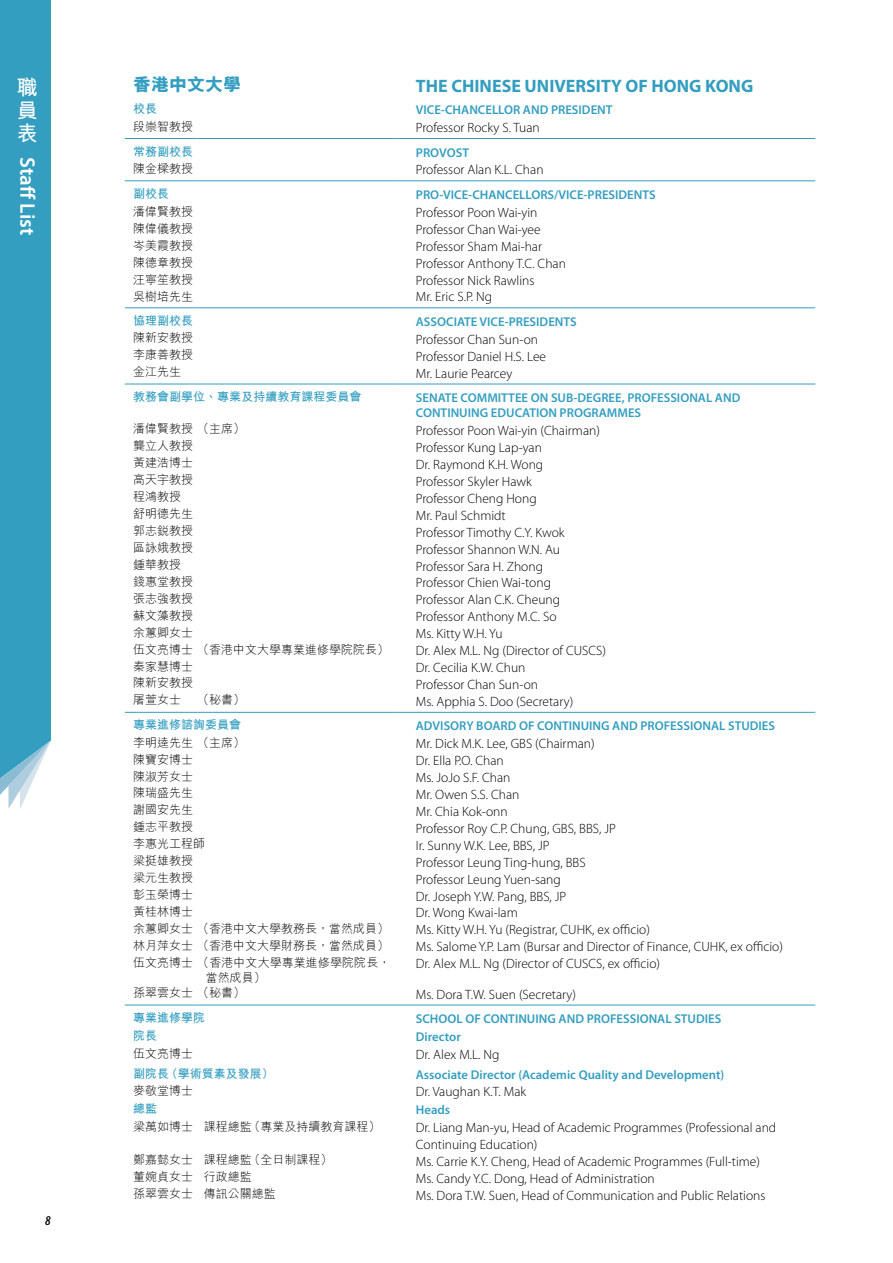
<style>
.page{position:relative;width:893px;height:1263px;background:#fff}
.page>*{position:absolute;margin:0;border:0;box-sizing:border-box;transform-origin:0 0}
.t1{font:600 21px "Myriad Pro";color:#fff}
.t2{font:700 21px/23.4px "M Hei HK";color:#fff;text-align:justify}
.t3{font:700 18px "Myriad Pro";color:#349ec0}
.t4{font:800 18px "M Hei HK";color:#349ec0}
.t5{font:300 13.5px/16.5px "Myriad Pro";color:#000}
.t6{font:italic 600 condensed 13.5px "Myriad Pro";color:#000}
.t7{font:600 12.75px/15px "Myriad Pro";color:#349ec0}
.t8{font:300 12px/15px "M Hei HK";color:#000}
.t9{font:700 12px "M Hei HK";color:#349ec0}
</style>
<div class="page">
<hr style="left:125px;top:138px;width:72px;height:1px;background:#349ec0">
<hr style="left:197px;top:138px;width:202px;height:1px;background:#349ec0">
<hr style="left:399px;top:138px;width:416px;height:1px;background:#349ec0">
<hr style="left:125px;top:180px;width:72px;height:1px;background:#349ec0">
<hr style="left:197px;top:180px;width:202px;height:1px;background:#349ec0">
<hr style="left:399px;top:180px;width:416px;height:1px;background:#349ec0">
<hr style="left:125px;top:307px;width:72px;height:1px;background:#349ec0">
<hr style="left:197px;top:307px;width:202px;height:1px;background:#349ec0">
<hr style="left:399px;top:307px;width:416px;height:1px;background:#349ec0">
<hr style="left:125px;top:384px;width:72px;height:1px;background:#349ec0">
<hr style="left:197px;top:384px;width:202px;height:1px;background:#349ec0">
<hr style="left:399px;top:384px;width:416px;height:1px;background:#349ec0">
<hr style="left:125px;top:712px;width:72px;height:1px;background:#349ec0">
<hr style="left:197px;top:712px;width:202px;height:1px;background:#349ec0">
<hr style="left:399px;top:712px;width:416px;height:1px;background:#349ec0">
<hr style="left:125px;top:1005px;width:72px;height:1px;background:#349ec0">
<hr style="left:197px;top:1005px;width:202px;height:1px;background:#349ec0">
<hr style="left:399px;top:1005px;width:416px;height:1px;background:#349ec0">
<div style="left:0;top:0;width:51px;height:809px;background:#349ec0"></div>
<h1 class="t2" style="left:17px;top:74px;width:22px">職員表</h1>
<h1 class="t1" style="left:41px;top:157px;width:80px;rotate:90deg">Staff List</h1>
<p class="t6" style="left:45px;top:1212px;width:7px">8</p>
<h2 class="t4" style="left:133px;top:73px;width:109px">香港中文大學</h2>
<h2 class="t3" style="left:416px;top:74px;width:339px">THE CHINESE UNIVERSITY OF HONG KONG</h2>
<p class="t9" style="left:133px;top:100px;width:25px">校長</p>
<p class="t7" style="left:416px;top:102px;width:198px">VICE-CHANCELLOR AND PRESIDENT</p>
<p class="t8" style="left:133px;top:118px;width:61px">段崇智教授</p>
<p class="t5" style="left:416px;top:119px;width:125px">Professor Rocky S. Tuan</p>
<p class="t9" style="left:133px;top:142px;width:61px">常務副校長</p>
<p class="t7" style="left:416px;top:144px;width:55px">PROVOST</p>
<p class="t8" style="left:133px;top:161px;width:61px">陳金樑教授</p>
<p class="t5" style="left:416px;top:162px;width:129px">Professor Alan K.L. Chan</p>
<p class="t9" style="left:133px;top:185px;width:37px">副校長</p>
<p class="t7" style="left:416px;top:187px;width:241px">PRO-VICE-CHANCELLORS/VICE-PRESIDENTS</p>
<p class="t8" style="left:133px;top:204px;width:61px">潘偉賢教授</p>
<p class="t5" style="left:416px;top:204px;width:123px">Professor Poon Wai-yin</p>
<p class="t8" style="left:133px;top:221px;width:61px">陳偉儀教授</p>
<p class="t5" style="left:416px;top:221px;width:126px">Professor Chan Wai-yee</p>
<p class="t8" style="left:133px;top:237px;width:61px">岑美霞教授</p>
<p class="t5" style="left:416px;top:238px;width:128px">Professor Sham Mai-har</p>
<p class="t8" style="left:133px;top:254px;width:61px">陳德章教授</p>
<p class="t5" style="left:416px;top:255px;width:152px">Professor Anthony T.C. Chan</p>
<p class="t8" style="left:133px;top:271px;width:61px">汪寧笙教授</p>
<p class="t5" style="left:416px;top:272px;width:120px">Professor Nick Rawlins</p>
<p class="t8" style="left:133px;top:288px;width:61px">吳樹培先生</p>
<p class="t5" style="left:416px;top:289px;width:78px">Mr. Eric S.P. Ng</p>
<p class="t9" style="left:133px;top:312px;width:61px">協理副校長</p>
<p class="t7" style="left:416px;top:314px;width:162px">ASSOCIATE VICE-PRESIDENTS</p>
<p class="t8" style="left:133px;top:330px;width:61px">陳新安教授</p>
<p class="t5" style="left:416px;top:331px;width:124px">Professor Chan Sun-on</p>
<p class="t8" style="left:133px;top:347px;width:61px">李康善教授</p>
<p class="t5" style="left:416px;top:348px;width:132px">Professor Daniel H.S. Lee</p>
<p class="t8" style="left:133px;top:364px;width:49px">金江先生</p>
<p class="t5" style="left:416px;top:365px;width:98px">Mr. Laurie Pearcey</p>
<p class="t9" style="left:133px;top:388px;width:229px">教務會副學位、專業及持續教育課程委員會</p>
<p class="t7" style="left:416px;top:390px;width:326px">SENATE COMMITTEE ON SUB-DEGREE, PROFESSIONAL AND<br>CONTINUING EDUCATION PROGRAMMES</p>
<p class="t8" style="left:133px;top:421px;width:113px">潘偉賢教授（主席）</p>
<p class="t5" style="left:416px;top:422px;width:186px">Professor Poon Wai-yin (Chairman)</p>
<p class="t8" style="left:133px;top:438px;width:61px">龔立人教授</p>
<p class="t5" style="left:416px;top:439px;width:128px">Professor Kung Lap-yan</p>
<p class="t8" style="left:133px;top:455px;width:61px">黃建浩博士</p>
<p class="t5" style="left:416px;top:456px;width:129px">Dr. Raymond K.H. Wong</p>
<p class="t8" style="left:133px;top:472px;width:61px">高天宇教授</p>
<p class="t5" style="left:416px;top:473px;width:118px">Professor Skyler Hawk</p>
<p class="t8" style="left:133px;top:489px;width:49px">程鴻教授</p>
<p class="t5" style="left:416px;top:490px;width:122px">Professor Cheng Hong</p>
<p class="t8" style="left:133px;top:506px;width:61px">舒明德先生</p>
<p class="t5" style="left:416px;top:507px;width:91px">Mr. Paul Schmidt</p>
<p class="t8" style="left:133px;top:523px;width:61px">郭志銳教授</p>
<p class="t5" style="left:416px;top:524px;width:150px">Professor Timothy C.Y. Kwok</p>
<p class="t8" style="left:133px;top:540px;width:61px">區詠娥教授</p>
<p class="t5" style="left:416px;top:541px;width:146px">Professor Shannon W.N. Au</p>
<p class="t8" style="left:133px;top:557px;width:49px">鍾華教授</p>
<p class="t5" style="left:416px;top:558px;width:129px">Professor Sara H. Zhong</p>
<p class="t8" style="left:133px;top:573px;width:61px">錢惠堂教授</p>
<p class="t5" style="left:416px;top:574px;width:137px">Professor Chien Wai-tong</p>
<p class="t8" style="left:133px;top:590px;width:61px">張志強教授</p>
<p class="t5" style="left:416px;top:591px;width:146px">Professor Alan C.K. Cheung</p>
<p class="t8" style="left:133px;top:607px;width:61px">蘇文藻教授</p>
<p class="t5" style="left:416px;top:608px;width:142px">Professor Anthony M.C. So</p>
<p class="t8" style="left:133px;top:624px;width:61px">余蕙卿女士</p>
<p class="t5" style="left:416px;top:625px;width:88px">Ms. Kitty W.H. Yu</p>
<p class="t8" style="left:133px;top:641px;width:257px">伍文亮博士（香港中文大學專業進修學院院長）</p>
<p class="t5" style="left:416px;top:642px;width:192px">Dr. Alex M.L. Ng (Director of CUSCS)</p>
<p class="t8" style="left:133px;top:658px;width:61px">秦家慧博士</p>
<p class="t5" style="left:416px;top:659px;width:111px">Dr. Cecilia K.W. Chun</p>
<p class="t8" style="left:133px;top:675px;width:61px">陳新安教授</p>
<p class="t5" style="left:416px;top:676px;width:124px">Professor Chan Sun-on</p>
<p class="t8" style="left:133px;top:692px;width:49px">屠萱女士</p>
<p class="t8" style="left:197px;top:692px;width:49px">（秘書）</p>
<p class="t5" style="left:416px;top:693px;width:159px">Ms. Apphia S. Doo (Secretary)</p>
<p class="t9" style="left:133px;top:716px;width:109px">專業進修諮詢委員會</p>
<p class="t7" style="left:416px;top:718px;width:361px">ADVISORY BOARD OF CONTINUING AND PROFESSIONAL STUDIES</p>
<p class="t8" style="left:133px;top:734px;width:113px">李明逵先生（主席）</p>
<p class="t5" style="left:416px;top:735px;width:180px">Mr. Dick M.K. Lee, GBS (Chairman)</p>
<p class="t8" style="left:133px;top:751px;width:61px">陳寶安博士</p>
<p class="t5" style="left:416px;top:752px;width:89px">Dr. Ella P.O. Chan</p>
<p class="t8" style="left:133px;top:768px;width:61px">陳淑芳女士</p>
<p class="t5" style="left:416px;top:769px;width:96px">Ms. JoJo S.F. Chan</p>
<p class="t8" style="left:133px;top:785px;width:61px">陳瑞盛先生</p>
<p class="t5" style="left:416px;top:786px;width:105px">Mr. Owen S.S. Chan</p>
<p class="t8" style="left:133px;top:802px;width:61px">謝國安先生</p>
<p class="t5" style="left:416px;top:803px;width:93px">Mr. Chia Kok-onn</p>
<p class="t8" style="left:133px;top:819px;width:61px">鍾志平教授</p>
<p class="t5" style="left:416px;top:820px;width:201px">Professor Roy C.P. Chung, GBS, BBS, JP</p>
<p class="t8" style="left:133px;top:836px;width:73px">李惠光工程師</p>
<p class="t5" style="left:416px;top:837px;width:135px">Ir. Sunny W.K. Lee, BBS, JP</p>
<p class="t8" style="left:133px;top:853px;width:61px">梁挺雄教授</p>
<p class="t5" style="left:416px;top:854px;width:171px">Professor Leung Ting-hung, BBS</p>
<p class="t8" style="left:133px;top:870px;width:61px">梁元生教授</p>
<p class="t5" style="left:416px;top:871px;width:146px">Professor Leung Yuen-sang</p>
<p class="t8" style="left:133px;top:887px;width:61px">彭玉榮博士</p>
<p class="t5" style="left:416px;top:888px;width:152px">Dr. Joseph Y.W. Pang, BBS, JP</p>
<p class="t8" style="left:133px;top:903px;width:61px">黃桂林博士</p>
<p class="t5" style="left:416px;top:904px;width:103px">Dr. Wong Kwai-lam</p>
<p class="t8" style="left:133px;top:920px;width:257px">余蕙卿女士（香港中文大學教務長，當然成員）</p>
<p class="t5" style="left:416px;top:921px;width:236px">Ms. Kitty W.H. Yu (Registrar, CUHK, ex officio)</p>
<p class="t8" style="left:133px;top:937px;width:257px">林月萍女士（香港中文大學財務長，當然成員）</p>
<p class="t5" style="left:416px;top:938px;width:369px">Ms. Salome Y.P. Lam (Bursar and Director of Finance, CUHK, ex officio)</p>
<p class="t8" style="left:206px;top:954px;width:186px;text-indent:-72px">伍文亮博士（香港中文大學專業進修學院院長，當然成員）</p>
<p class="t5" style="left:416px;top:955px;width:246px">Dr. Alex M.L. Ng (Director of CUSCS, ex officio)</p>
<p class="t8" style="left:133px;top:985px;width:113px">孫翠雲女士（秘書）</p>
<p class="t5" style="left:416px;top:986px;width:162px">Ms. Dora T.W. Suen (Secretary)</p>
<p class="t9" style="left:133px;top:1009px;width:73px">專業進修學院</p>
<p class="t7" style="left:416px;top:1011px;width:307px">SCHOOL OF CONTINUING AND PROFESSIONAL STUDIES</p>
<p class="t9" style="left:133px;top:1027px;width:25px">院長</p>
<p class="t7" style="left:416px;top:1029px;width:47px">Director</p>
<p class="t8" style="left:133px;top:1045px;width:61px">伍文亮博士</p>
<p class="t5" style="left:416px;top:1046px;width:85px">Dr. Alex M.L. Ng</p>
<p class="t9" style="left:133px;top:1064px;width:142px">副院長（學術質素及發展）</p>
<p class="t7" style="left:416px;top:1066px;width:310px">Associate Director (Academic Quality and Development)</p>
<p class="t8" style="left:133px;top:1082px;width:61px">麥敬堂博士</p>
<p class="t5" style="left:416px;top:1083px;width:112px">Dr. Vaughan K.T. Mak</p>
<p class="t9" style="left:133px;top:1100px;width:25px">總監</p>
<p class="t7" style="left:416px;top:1102px;width:36px">Heads</p>
<p class="t8" style="left:133px;top:1118px;width:249px">梁萬如博士 課程總監（專業及持續教育課程）</p>
<p class="t5" style="left:416px;top:1119px;width:362px">Dr. Liang Man-yu, Head of Academic Programmes (Professional and<br>Continuing Education)</p>
<p class="t8" style="left:133px;top:1152px;width:201px">鄭嘉懿女士 課程總監（全日制課程）</p>
<p class="t5" style="left:416px;top:1153px;width:346px">Ms. Carrie K.Y. Cheng, Head of Academic Programmes (Full-time)</p>
<p class="t8" style="left:133px;top:1169px;width:120px">董婉貞女士 行政總監</p>
<p class="t5" style="left:416px;top:1170px;width:240px">Ms. Candy Y.C. Dong, Head of Administration</p>
<p class="t8" style="left:133px;top:1185px;width:144px">孫翠雲女士 傳訊公關總監</p>
<p class="t5" style="left:416px;top:1186px;width:351px">Ms. Dora T.W. Suen, Head of Communication and Public Relations</p>
</div>
